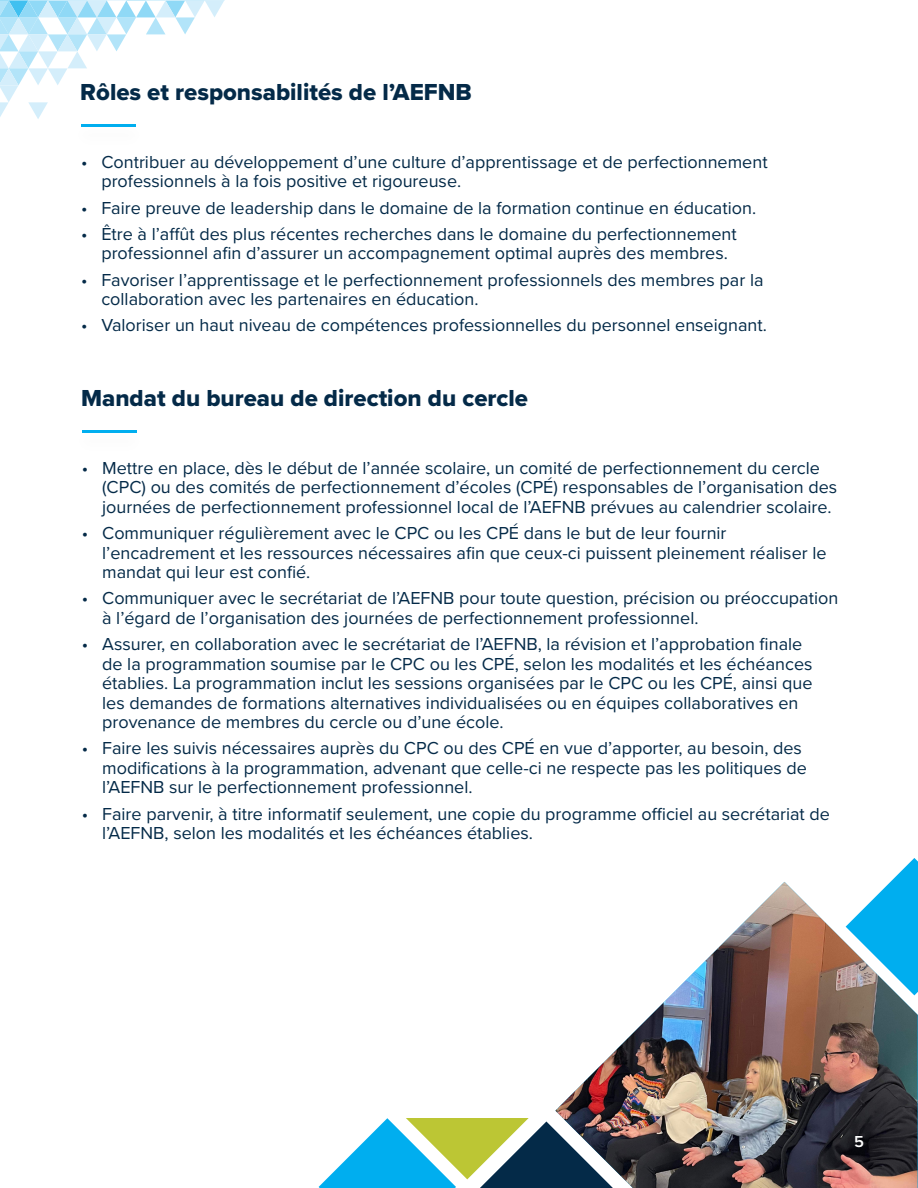
<style>
.page{position:relative;width:918px;height:1188px;background:#fff}
.page>*{position:absolute;margin:0;border:0;box-sizing:border-box;transform-origin:0 0}
.t1{font:24px "Proxima Nova Extrabld";color:#042a48}
.t2{font:18px/19.5px "Proxima Nova";color:#042a48}
.t3{font:600 16.5px "Proxima Nova";color:#fff}
</style>
<div class="page">
<svg style="left:0;top:0;width:225px;height:119px"></svg>
<hr style="left:81px;top:124px;width:55px;height:2px;background:#00aeef">
<hr style="left:82px;top:430px;width:54px;height:2px;background:#00aeef">
<img style="left:613px;top:882px;width:305px;height:306px">
<svg style="left:319px;top:1053px;width:294px;height:135px"></svg>
<div style="left:370px;top:1020px;width:176px;height:97px;background:#fff"></div>
<svg style="left:846px;top:858px;width:72px;height:137px"></svg>
<p class="t1" style="left:80px;top:74px;width:393px">Rôles et responsabilités de l’AEFNB</p>
<p class="t2" style="left:101px;top:151px;width:668px;text-indent:-20px">• Contribuer au développement d’une culture d’apprentissage et de perfectionnement professionnels à la fois positive et rigoureuse.</p>
<p class="t2" style="left:81px;top:197px;width:677px">• Faire preuve de leadership dans le domaine de la formation continue en éducation.</p>
<p class="t2" style="left:101px;top:223px;width:637px;text-indent:-20px">• Être à l’affût des plus récentes recherches dans le domaine du perfectionnement professionnel afin d’assurer un accompagnement optimal auprès des membres.</p>
<p class="t2" style="left:101px;top:269px;width:664px;text-indent:-20px">• Favoriser l’apprentissage et le perfectionnement professionnels des membres par la collaboration avec les partenaires en éducation.</p>
<p class="t2" style="left:81px;top:315px;width:687px">• Valoriser un haut niveau de compétences professionnelles du personnel enseignant.</p>
<p class="t1" style="left:81px;top:380px;width:448px">Mandat du bureau de direction du cercle</p>
<p class="t2" style="left:102px;top:457px;width:737px;text-indent:-20px">• Mettre en place, dès le début de l’année scolaire, un comité de perfectionnement du cercle (CPC) ou des comités de perfectionnement d’écoles (CPÉ) responsables de l’organisation des journées de perfectionnement professionnel local de l’AEFNB prévues au calendrier scolaire.</p>
<p class="t2" style="left:102px;top:523px;width:726px;text-indent:-20px">• Communiquer régulièrement avec le CPC ou les CPÉ dans le but de leur fournir l’encadrement et les ressources nécessaires afin que ceux-ci puissent pleinement réaliser le mandat qui leur est confié.</p>
<p class="t2" style="left:102px;top:588px;width:738px;text-indent:-20px">• Communiquer avec le secrétariat de l’AEFNB pour toute question, précision ou préoccupation à l’égard de l’organisation des journées de perfectionnement professionnel.</p>
<p class="t2" style="left:102px;top:634px;width:712px;text-indent:-20px">• Assurer, en collaboration avec le secrétariat de l’AEFNB, la révision et l’approbation finale de la programmation soumise par le CPC ou les CPÉ, selon les modalités et les échéances établies. La programmation inclut les sessions organisées par le CPC ou les CPÉ, ainsi que les demandes de formations alternatives individualisées ou en équipes collaboratives en provenance de membres du cercle ou d’une école.</p>
<p class="t2" style="left:102px;top:738px;width:706px;text-indent:-20px">• Faire les suivis nécessaires auprès du CPC ou des CPÉ en vue d’apporter, au besoin, des modifications à la programmation, advenant que celle-ci ne respecte pas les politiques de l’AEFNB sur le perfectionnement professionnel.</p>
<p class="t2" style="left:102px;top:803px;width:729px;text-indent:-20px">• Faire parvenir, à titre informatif seulement, une copie du programme officiel au secrétariat de l’AEFNB, selon les modalités et les échéances établies.</p>
<p class="t3" style="left:854px;top:1129px;width:11px">5</p>
</div>
